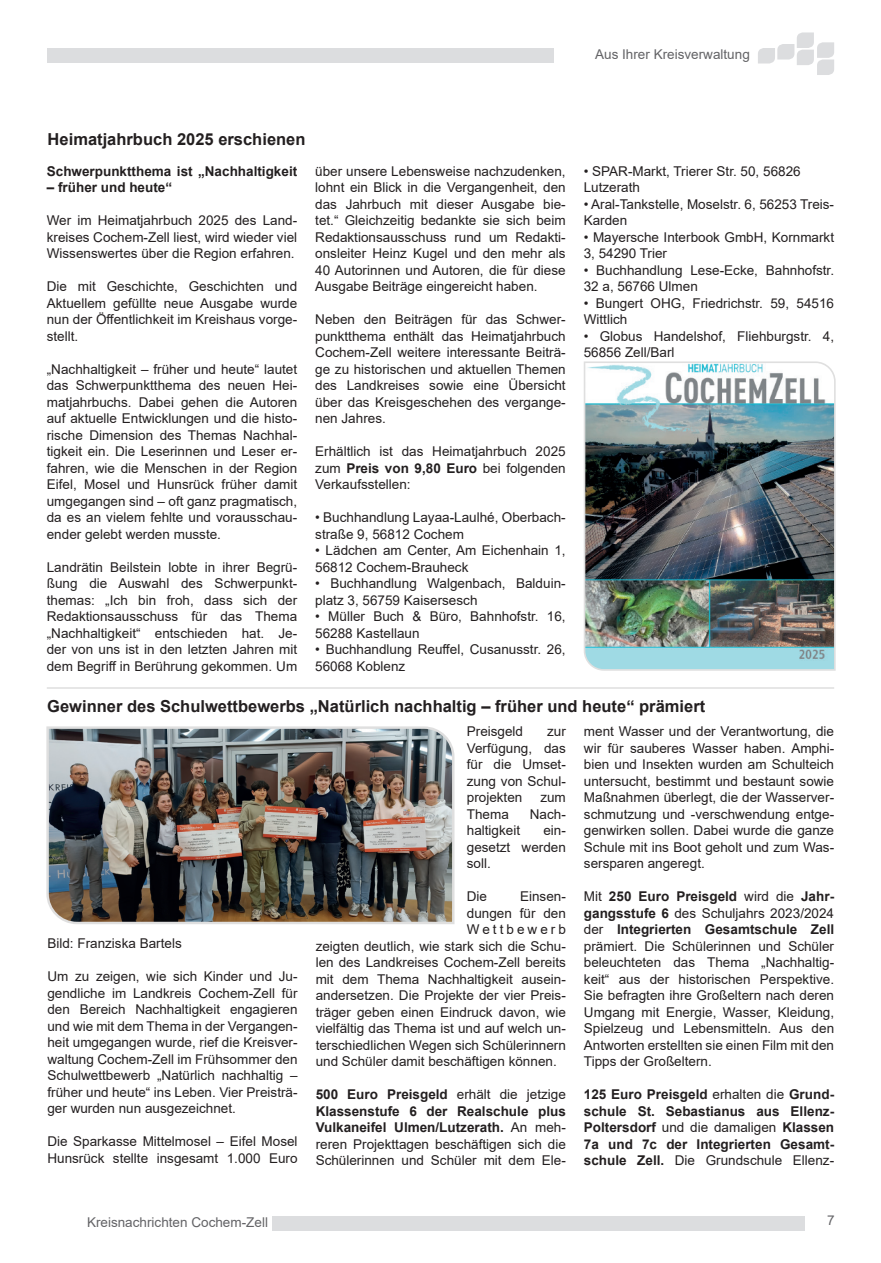
<style>
.page{position:relative;width:881px;height:1263px;background:#fff}
.page>*{position:absolute;margin:0;border:0;box-sizing:border-box;transform-origin:0 0}
.Ueberschrift{font:700 16.5px "Arial";color:#231f20}
.t1{font:13.5px/16.5px "Arial";color:#231f20;text-align:justify}
.t2{font:700 13.5px/16.5px "Arial";color:#231f20;text-align:justify}
.t3{font:13.5px "Arial";color:#636366}
.t4{font:13.5px "Arial";letter-spacing:.225em;color:#231f20}
.s1{font-weight:700}
.s2{font-weight:400}
</style>
<div class="page">
<div style="left:47px;top:49px;width:506px;height:14px;background:#dcdddf"></div>
<svg style="left:758px;top:32px;width:75px;height:43px"></svg>
<div style="left:273px;top:1217px;width:531px;height:14px;background:#dcdddf"></div>
<hr style="left:47px;top:687px;width:786px;height:2px;background:#dfdfdf">
<img style="left:584px;top:361px;width:252px;height:310px">
<img style="left:46px;top:726px;width:409px;height:198px">
<p class="t3" style="left:595px;top:45px;width:156px">Aus Ihrer Kreisverwaltung</p>
<p class="Ueberschrift" style="left:48px;top:128px;width:259px">Heimatjahrbuch 2025 erschienen</p>
<p class="t2" style="left:47px;top:163px;width:252px">Schwerpunktthema ist „Nachhaltigkeit</p>
<p class="t2" style="left:47px;top:179px;width:127px">– früher und heute“</p>
<p class="t1" style="left:47px;top:212px;width:252px">Wer im Heimatjahrbuch 2025 des Land&shy;kreises Cochem-Zell liest, wird wieder viel Wissenswertes über die Region erfahren.</p>
<p class="t1" style="left:47px;top:278px;width:252px">Die mit Geschichte, Geschichten und Aktuellem gefüllte neue Ausgabe wurde nun der Öffentlichkeit im Kreishaus vorge&shy;stellt.</p>
<p class="t1" style="left:47px;top:361px;width:252px">„Nachhaltigkeit – früher und heute“ lautet das Schwerpunktthema des neuen Hei&shy;matjahrbuchs. Dabei gehen die Autoren auf aktuelle Entwicklungen und die histo&shy;rische Dimension des Themas Nachhal&shy;tigkeit ein. Die Leserinnen und Leser er&shy;fahren, wie die Menschen in der Region Eifel, Mosel und Hunsrück früher damit umgegangen sind – oft ganz pragmatisch, da es an vielem fehlte und vorausschau&shy;ender gelebt werden musste.</p>
<p class="t1" style="left:47px;top:559px;width:252px">Landrätin Beilstein lobte in ihrer Begrü&shy;ßung die Auswahl des Schwerpunkt&shy;themas: „Ich bin froh, dass sich der Redaktionsausschuss für das Thema „Nachhaltigkeit“ entschieden hat. Je&shy;der von uns ist in den letzten Jahren mit dem Begriff in Berührung gekommen. Um</p>
<p class="t1" style="left:315px;top:163px;width:252px">über unsere Lebensweise nachzudenken, lohnt ein Blick in die Vergangenheit, den das Jahrbuch mit dieser Ausgabe bie&shy;tet.“ Gleichzeitig bedankte sie sich beim Redaktionsausschuss rund um Redakti&shy;onsleiter Heinz Kugel und den mehr als 40 Autorinnen und Autoren, die für diese Ausgabe Beiträge eingereicht haben.</p>
<p class="t1" style="left:315px;top:311px;width:252px">Neben den Beiträgen für das Schwer&shy;punktthema enthält das Heimatjahrbuch Cochem-Zell weitere interessante Beiträ&shy;ge zu historischen und aktuellen Themen des Landkreises sowie eine Übersicht über das Kreisgeschehen des vergange&shy;nen Jahres.</p>
<p class="t1" style="left:315px;top:443px;width:252px">Erhältlich ist das Heimatjahrbuch 2025 zum <span class="s1">Preis von 9,80 Euro</span> bei folgenden Verkaufsstellen:</p>
<p class="t1" style="left:315px;top:509px;width:252px">• Buchhandlung Layaa-Laulhé, Oberbach&shy;straße 9, 56812 Cochem</p>
<p class="t1" style="left:315px;top:542px;width:252px">• Lädchen am Center, Am Eichenhain 1,<br>56812 Cochem-Brauheck</p>
<p class="t1" style="left:315px;top:575px;width:252px">• Buchhandlung Walgenbach, Balduin&shy;platz 3, 56759 Kaisersesch</p>
<p class="t1" style="left:315px;top:608px;width:252px">• Müller Buch &amp; Büro, Bahnhofstr. 16,<br>56288 Kastellaun</p>
<p class="t1" style="left:315px;top:641px;width:252px">• Buchhandlung Reuffel, Cusanusstr. 26,<br>56068 Koblenz</p>
<p class="t1" style="left:583px;top:163px;width:218px">• SPAR-Markt, Trierer Str. 50, 56826</p>
<p class="t1" style="left:583px;top:179px;width:58px">Lutzerath</p>
<p class="t1" style="left:583px;top:196px;width:252px">• Aral-Tankstelle, Moselstr. 6, 56253 Treis-<br>Karden</p>
<p class="t1" style="left:583px;top:229px;width:252px">• Mayersche Interbook GmbH, Kornmarkt<br>3, 54290 Trier</p>
<p class="t1" style="left:583px;top:262px;width:252px">• Buchhandlung Lese-Ecke, Bahnhofstr.<br>32 a, 56766 Ulmen</p>
<p class="t1" style="left:583px;top:295px;width:252px">• Bungert OHG, Friedrichstr. 59, 54516<br>Wittlich</p>
<p class="t1" style="left:583px;top:328px;width:252px">• Globus Handelshof, Fliehburgstr. 4,<br>56856 Zell/Barl</p>
<p class="Ueberschrift" style="left:47px;top:695px;width:659px">Gewinner des Schulwettbewerbs „Natürlich nachhaltig – früher und heute“ prämiert</p>
<p class="t1" style="left:47px;top:935px;width:136px">Bild: Franziska Bartels</p>
<p class="t1" style="left:47px;top:968px;width:252px">Um zu zeigen, wie sich Kinder und Ju&shy;gendliche im Landkreis Cochem-Zell für den Bereich Nachhaltigkeit engagieren und wie mit dem Thema in der Vergangen&shy;heit umgegangen wurde, rief die Kreisver&shy;waltung Cochem-Zell im Frühsommer den Schulwettbewerb „Natürlich nachhaltig – früher und heute“ ins Leben. Vier Preisträ&shy;ger wurden nun ausgezeichnet.</p>
<p class="t1" style="left:47px;top:1133px;width:251px">Die Sparkasse Mittelmosel – Eifel Mosel<br>Hunsrück stellte insgesamt 1.000 Euro</p>
<p class="t1" style="left:466px;top:723px;width:58px">Preisgeld</p>
<p class="t1" style="left:466px;top:723px;width:100px;text-indent:80px">zur Verfügung, das für die Umset&shy;zung von Schul&shy;projekten</p>
<p class="t1" style="left:540px;top:789px;width:27px">zum</p>
<p class="t1" style="left:466px;top:806px;width:44px">Thema</p>
<p class="t1" style="left:529px;top:806px;width:38px">Nach-</p>
<p class="t1" style="left:466px;top:822px;width:55px">haltigkeit</p>
<p class="t1" style="left:466px;top:822px;width:100px;text-indent:76px">ein&shy;gesetzt werden soll.</p>
<p class="t1" style="left:466px;top:888px;width:22px">Die</p>
<p class="t1" style="left:520px;top:888px;width:47px">Einsen-</p>
<p class="t1" style="left:466px;top:905px;width:100px">dungen für den</p>
<p class="t4" style="left:466px;top:920px;width:100px">Wettbewerb</p>
<p class="t1" style="left:315px;top:938px;width:252px">zeigten deutlich, wie stark sich die Schu-</p>
<p class="t1" style="left:315px;top:954px;width:251px">len des Landkreises Cochem-Zell bereits</p>
<p class="t1" style="left:315px;top:971px;width:252px">mit dem Thema Nachhaltigkeit ausein-</p>
<p class="t1" style="left:315px;top:987px;width:252px">andersetzen. Die Projekte der vier Preis-</p>
<p class="t1" style="left:315px;top:1004px;width:251px">träger geben einen Eindruck davon, wie</p>
<p class="t1" style="left:315px;top:1020px;width:252px">vielfältig das Thema ist und auf welch un-</p>
<p class="t1" style="left:315px;top:1037px;width:251px">terschiedlichen Wegen sich Schülerinnern</p>
<p class="t1" style="left:315px;top:1053px;width:242px">und Schüler damit beschäftigen können.</p>
<p class="t1" style="left:315px;top:1086px;width:252px"><span class="s1">500 Euro Preisgeld</span> erhält die jetzige <span class="s1">Klassenstufe 6 der Realschule plus Vulkaneifel Ulmen/Lutzerath.</span> An meh&shy;reren Projekttagen beschäftigen sich die Schülerinnen und Schüler mit dem Ele-</p>
<p class="t1" style="left:583px;top:723px;width:252px">ment Wasser und der Verantwortung, die wir für sauberes Wasser haben. Amphi&shy;bien und Insekten wurden am Schulteich untersucht, bestimmt und bestaunt sowie Maßnahmen überlegt, die der Wasserver&shy;schmutzung und -verschwendung entge&shy;genwirken sollen. Dabei wurde die ganze Schule mit ins Boot geholt und zum Was&shy;sersparen angeregt.</p>
<p class="t1" style="left:583px;top:888px;width:252px">Mit <span class="s1">250 Euro Preisgeld</span> wird die <span class="s1">Jahr&shy;gangsstufe 6</span> des Schuljahrs 2023/2024 der <span class="s1">Integrierten Gesamtschule Zell </span>prämiert. Die Schülerinnen und Schüler beleuchteten das Thema „Nachhaltig&shy;keit“ aus der historischen Perspektive.<br>Sie befragten ihre Großeltern nach deren Umgang mit Energie, Wasser, Kleidung, Spielzeug und Lebensmitteln. Aus den Antworten erstellten sie einen Film mit den Tipps der Großeltern.</p>
<p class="t2" style="left:583px;top:1086px;width:252px">125 Euro Preisgeld <span class="s2">erhalten die</span> Grund&shy;schule St. Sebastianus aus Ellenz-Poltersdorf <span class="s2">und die damaligen</span> Klassen 7a und 7c der Integrierten Gesamt&shy;schule Zell. <span class="s2">Die Grundschule Ellenz-</span></p>
<p class="t3" style="left:87px;top:1212px;width:182px">Kreisnachrichten Cochem-Zell</p>
<p class="t3" style="left:826px;top:1211px;width:9px">7</p>
</div>
